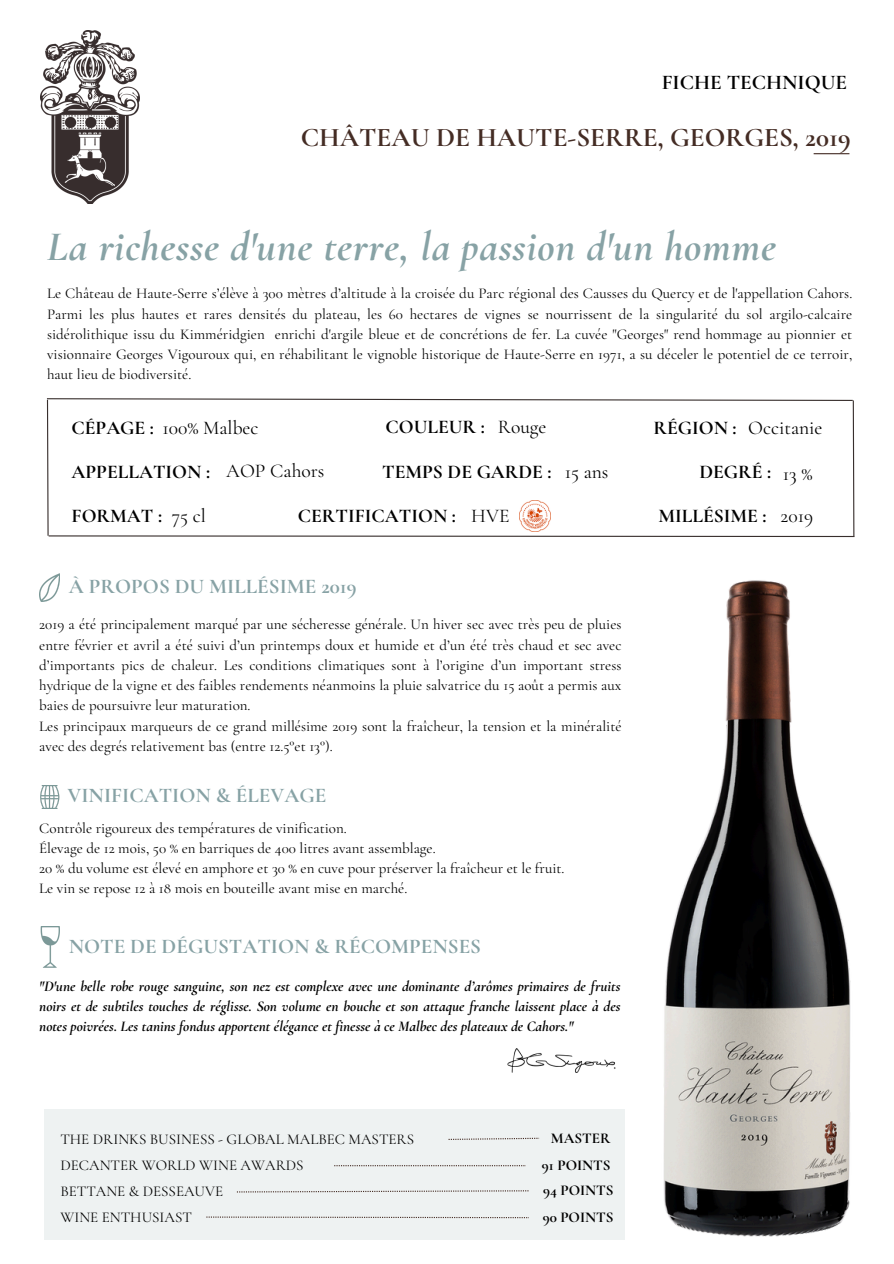
<style>
.page{position:relative;width:894px;height:1264px;background:#fff}
.page>*{position:absolute;margin:0;border:0;box-sizing:border-box;transform-origin:0 0}
.t1{font:italic 700 42px "Cormorant Garamond";letter-spacing:.015em;color:#87a2a5}
.t2{font:700 27px "Cormorant Garamond";color:#442c24}
.t3{font:700 21px "Cormorant Garamond";color:#87a2a5}
.t4{font:700 21px "Cormorant Garamond";color:#000}
.t5{font:700 19.5px "Cormorant Garamond";color:#000}
.t6{font:19.5px "Cormorant Garamond";color:#000}
.t7{font:15px/20.2px "Cormorant Garamond";color:#000;text-align:justify}
.t8{font:italic 700 15px/20.2px "Cormorant Garamond";color:#000;text-align:justify}
.t9{font:700 15px "Cormorant Garamond";color:#000}
.s1{font-weight:700}
</style>
<div class="page">
<hr style="left:813px;top:153px;width:36px;height:1px;background:#442c24">
<img style="left:493px;top:537px;width:361px;height:703px">
<img style="left:493px;top:1029px;width:143px;height:57px">
<svg style="left:46px;top:398px;width:809px;height:139px"></svg>
<img style="left:519px;top:500px;width:32px;height:31px">
<div style="left:636px;top:543px;width:13px;height:718px;background:#fff"></div>
<img style="left:40px;top:30px;width:99px;height:174px">
<img style="left:39px;top:573px;width:20px;height:28px">
<img style="left:40px;top:785px;width:19px;height:23px">
<img style="left:40px;top:926px;width:19px;height:41px">
<div style="left:44px;top:1109px;width:580px;height:130px;background:#eef2f2"></div>
<svg style="left:448px;top:1137px;width:91px;height:2px"></svg>
<svg style="left:334px;top:1165px;width:192px;height:1px"></svg>
<svg style="left:237px;top:1190px;width:291px;height:2px"></svg>
<svg style="left:206px;top:1216px;width:322px;height:2px"></svg>
<h3 class="t4" style="left:661px;top:69px;width:187px">FICHE TECHNIQUE</h3>
<h3 class="t2" style="left:300px;top:121px;width:551px">CHÂTEAU DE HAUTE-SERRE, GEORGES, 2019</h3>
<p class="t1" style="left:47px;top:221px;width:730px">La richesse d'une terre, la passion d'un homme</p>
<h4 class="t7" style="left:47px;top:283px;width:806px">Le Château de Haute-Serre s’élève à 300 mètres d’altitude à la croisée du Parc régional des Causses du Quercy et de l'appellation Cahors.<br>Parmi les plus hautes et rares densités du plateau, les 60 hectares de vignes se nourrissent de la singularité du sol argilo-calcaire sidérolithique issu du Kimméridgien enrichi d'argile bleue et de concrétions de fer. La cuvée "Georges" rend hommage au pionnier et visionnaire Georges Vigouroux qui, en réhabilitant le vignoble historique de Haute-Serre en 1971, a su déceler le potentiel de ce terroir, haut lieu de biodiversité.</h4>
<h5 class="t5" style="left:653px;top:416px;width:85px">RÉGION :</h5>
<h5 class="t6" style="left:748px;top:416px;width:76px">Occitanie</h5>
<h5 class="t6" style="left:71px;top:416px;width:188px"><span class="s1">CÉPAGE :</span> 100% Malbec</h5>
<h3 class="t5" style="left:385px;top:415px;width:101px">COULEUR :</h3>
<h3 class="t6" style="left:497px;top:415px;width:50px">Rouge</h3>
<h5 class="t5" style="left:71px;top:460px;width:140px">APPELLATION :</h5>
<h3 class="t6" style="left:226px;top:459px;width:100px">AOP Cahors</h3>
<h5 class="t5" style="left:382px;top:460px;width:171px">TEMPS DE GARDE :</h5>
<p class="t6" style="left:564px;top:460px;width:45px">15 ans</p>
<h3 class="t5" style="left:699px;top:460px;width:73px">DEGRÉ :</h3>
<h3 class="t6" style="left:782px;top:461px;width:31px">13 %</h3>
<h2 class="t5" style="left:71px;top:503px;width:92px">FORMAT :</h2>
<h1 class="t6" style="left:172px;top:503px;width:35px">75 cl</h1>
<p class="t5" style="left:298px;top:503px;width:159px">CERTIFICATION :</p>
<h5 class="t6" style="left:471px;top:504px;width:40px">HVE</h5>
<p class="t3" style="left:69px;top:573px;width:289px">À PROPOS DU MILLÉSIME 2019</p>
<h3 class="t7" style="left:39px;top:614px;width:583px">2019 a été principalement marqué par une sécheresse générale. Un hiver sec avec très peu de pluies entre février et avril a été suivi d’un printemps doux et humide et d’un été très chaud et sec avec d’importants pics de chaleur. Les conditions climatiques sont à l’origine d’un important stress hydrique de la vigne et des faibles rendements néanmoins la pluie salvatrice du 15 août a permis aux baies de poursuivre leur maturation.</h3>
<p class="t7" style="left:39px;top:715px;width:583px">Les principaux marqueurs de ce grand millésime 2019 sont la fraîcheur, la tension et la minéralité avec des degrés relativement bas (entre 12.5°et 13°).</p>
<p class="t3" style="left:68px;top:783px;width:260px">VINIFICATION &amp; ÉLEVAGE</p>
<h3 class="t7" style="left:39px;top:817px;width:309px">Contrôle rigoureux des températures de vinification.</h3>
<p class="t7" style="left:39px;top:838px;width:398px">Élevage de 12 mois, 50 % en barriques de 400 litres avant assemblage.</p>
<p class="t7" style="left:39px;top:858px;width:526px">20 % du volume est élevé en amphore et 30 % en cuve pour préserver la fraîcheur et le fruit.</p>
<p class="t7" style="left:39px;top:878px;width:369px">Le vin se repose 12 à 18 mois en bouteille avant mise en marché.</p>
<p class="t3" style="left:69px;top:933px;width:414px">NOTE DE DÉGUSTATION &amp; RÉCOMPENSES</p>
<h3 class="t8" style="left:39px;top:975px;width:582px">"D'une belle robe rouge sanguine, son nez est complexe avec une dominante d’arômes primaires de fruits noirs et de subtiles touches de réglisse. Son volume en bouche et son attaque franche laissent place à des notes poivrées. Les tanins fondus apportent élégance et finesse à ce Malbec des plateaux de Cahors."</h3>
<h5 class="t5" style="left:658px;top:503px;width:110px">MILLÉSIME :</h5>
<h3 class="t6" style="left:780px;top:503px;width:34px">2019</h3>
<h6 class="t9" style="left:551px;top:1128px;width:61px">MASTER</h6>
<h6 class="t7" style="left:60px;top:1128px;width:355px">THE DRINKS BUSINESS - GLOBAL MALBEC MASTERS</h6>
<p class="t7" style="left:60px;top:1155px;width:244px">DECANTER WORLD WINE AWARDS</p>
<p class="t9" style="left:541px;top:1156px;width:70px">91 POINTS</p>
<h6 class="t7" style="left:60px;top:1181px;width:164px">BETTANE &amp; DESSEAUVE</h6>
<p class="t9" style="left:543px;top:1181px;width:72px">94 POINTS</p>
<p class="t7" style="left:60px;top:1206px;width:133px">WINE ENTHUSIAST</p>
<h6 class="t9" style="left:542px;top:1208px;width:72px">90 POINTS</h6>
</div>
